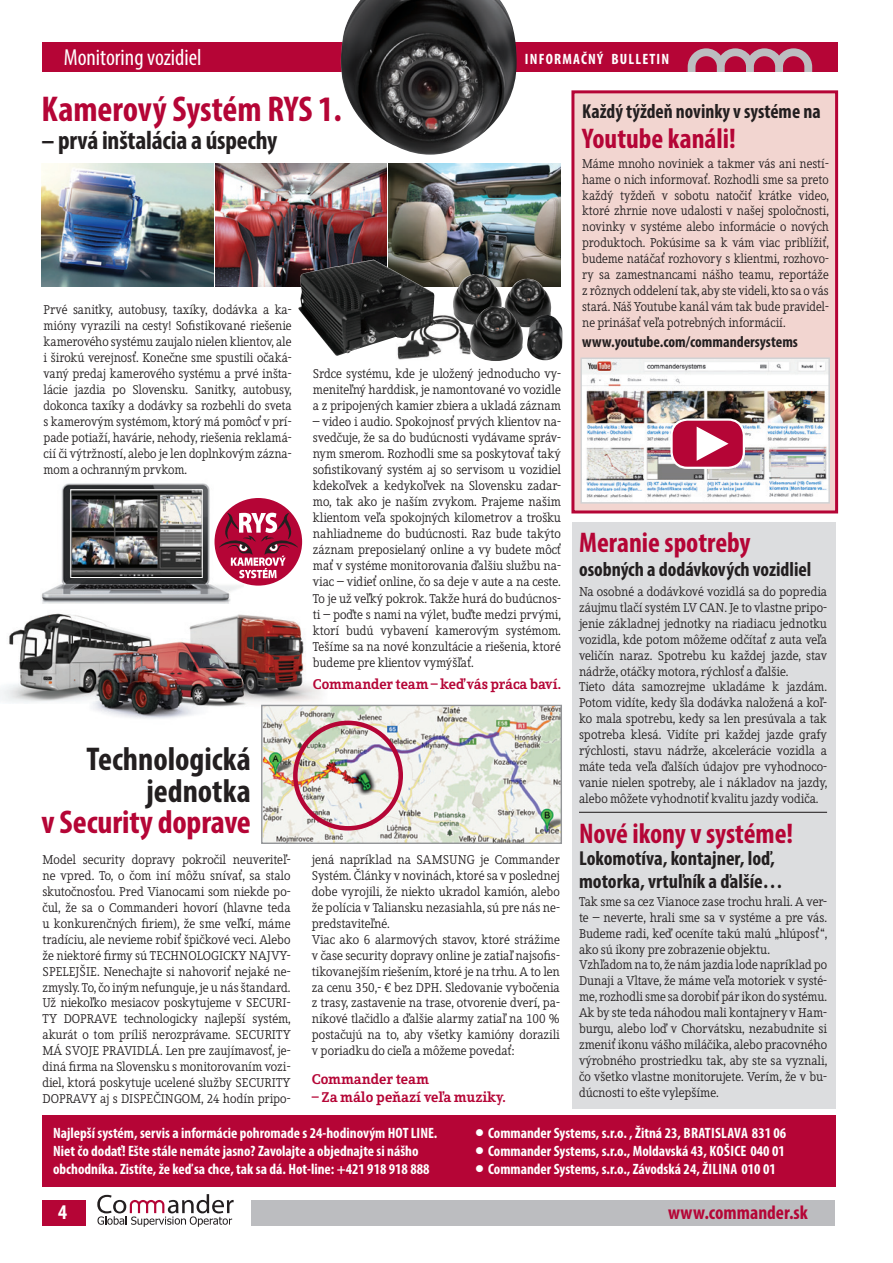
<style>
.page{position:relative;width:893px;height:1263px;background:#fff}
.page>*{position:absolute;margin:0;border:0;box-sizing:border-box;transform-origin:0 0}
.t1{font:700 condensed 36px "Myriad Pro";color:#b50536}
.t2{font:700 condensed 33px/31.5px "Myriad Pro";color:#231f20;text-align:right}
.t3{font:700 condensed 33px "Myriad Pro";letter-spacing:-.005em;color:#b50536}
.t4{font:700 condensed 28.5px "Myriad Pro";color:#b50536}
.t5{font:700 condensed 26.25px "Myriad Pro";letter-spacing:-.01em;color:#231f20}
.t6{font:condensed 23.25px "Myriad Pro";color:#fff}
.t7{font:700 condensed 21px "Myriad Pro";color:#fff}
.t8{font:700 condensed 20.25px/22.5px "Myriad Pro";color:#231f20}
.t9{font:700 condensed 19.5px "Myriad Pro";color:#b50536}
.t10{font:700 condensed 15.75px "Myriad Pro";color:#231f20}
.t11{font:700 condensed 15px/18px "Myriad Pro";color:#fff}
.t12{font:700 condensed 15px "Myriad Pro";letter-spacing:.08em;color:#fff}
.t13{font:700 14.7px "Fiona Slab";color:#b50536;scale:.91 1}
.t14{font:700 14.7px "Fiona Slab";color:#b50536;scale:.85 1}
.t15{font:700 14.7px "Fiona Slab";color:#b50536;scale:.92 1}
.t16{font:13.2px/15.9px "Fiona Slab";color:#231f20;scale:.92 1}
.t17{font:13.2px/16px "Fiona Slab";color:#231f20;text-align:justify;scale:.91 1}
.t18{font:13.2px/15.9px "Fiona Slab";color:#231f20;text-align:justify;scale:.9 1}
</style>
<div class="page">
<img style="left:398px;top:315px;width:72px;height:45px">
<img style="left:0;top:613px;width:128px;height:90px">
<img style="left:189px;top:614px;width:145px;height:91px">
<img style="left:216px;top:639px;width:33px;height:68px">
<img style="left:216px;top:643px;width:28px;height:62px">
<img style="left:60px;top:632px;width:156px;height:87px">
<img style="left:97px;top:646px;width:85px;height:68px">
<div style="left:572px;top:522px;width:263px;height:587px;background:#dcdddf"></div>
<hr style="left:579px;top:812px;width:248px;height:1px;background:#231f20">
<img style="left:42px;top:163px;width:171px;height:124px">
<img style="left:389px;top:163px;width:171px;height:124px">
<img style="left:215px;top:163px;width:172px;height:124px">
<div style="left:43px;top:43px;width:795px;height:29px;background:#b50536"></div>
<svg style="left:688px;top:48px;width:124px;height:24px"></svg>
<img style="left:341px;top:0;width:176px;height:155px">
<div style="left:43px;top:1115px;width:792px;height:71px;background:#b50536"></div>
<div style="left:251px;top:1200px;width:584px;height:26px;background:#bcbdc0"></div>
<div style="left:43px;top:1200px;width:43px;height:26px;background:#b50536"></div>
<svg style="left:97px;top:1194px;width:137px;height:33px"></svg>
<img style="left:41px;top:500px;width:203px;height:103px">
<img style="left:43px;top:483px;width:186px;height:116px">
<img style="left:73px;top:491px;width:127px;height:85px">
<div style="left:71px;top:489px;width:131px;height:89px;border:1px solid #fff"></div>
<img style="left:298px;top:260px;width:139px;height:96px">
<img style="left:452px;top:274px;width:50px;height:51px">
<img style="left:504px;top:279px;width:48px;height:48px">
<img style="left:470px;top:306px;width:54px;height:55px">
<img style="left:527px;top:315px;width:36px;height:45px">
<div style="left:571px;top:90px;width:267px;height:423px;background:#f2d5d0;border:3px solid #b50536"></div>
<img style="left:583px;top:360px;width:244px;height:141px">
<div style="left:580px;top:357px;width:250px;height:147px;border:2px solid #d1d2d4"></div>
<div style="left:671px;top:420px;width:73px;height:48px;background:#b50536;border-radius:16px"></div>
<div style="left:670px;top:418px;width:75px;height:51px;border:2px solid #fff;border-radius:16px"></div>
<svg style="left:697px;top:427px;width:32px;height:34px"></svg>
<img style="left:263px;top:707px;width:297px;height:135px">
<div style="left:261px;top:705px;width:301px;height:139px;border:1px solid #939598"></div>
<div style="left:293px;top:721px;width:110px;height:109px;border:4px solid #b50536;border-radius:50%"></div>
<div style="left:215px;top:498px;width:87px;height:88px;background:#b50536;border-radius:50%"></div>
<svg style="left:219px;top:513px;width:79px;height:65px"></svg>
<h3 class="t6" style="left:64px;top:43px;width:139px">Monitoring vozidiel</h3>
<p class="t12" style="left:525px;top:49px;width:146px">INFORMAČNÝ BULLETIN</p>
<h1 class="t1" style="left:41px;top:86px;width:302px">Kamerový Systém RYS 1.</h1>
<h3 class="t5" style="left:41px;top:124px;width:237px">– prvá inštalácia a úspechy</h3>
<p class="t17" style="left:44px;top:302px;width:274px">Prvé sanitky, autobusy, taxíky, dodávka a ka&shy;mióny vyrazili na cesty! Sofistikované riešenie kamerového systému zaujalo nielen klientov, ale i širokú verejnosť. Konečne sme spustili očaká&shy;vaný predaj kamerového systému a prvé inšta&shy;lácie jazdia po Slovensku. Sanitky, autobusy, dokonca taxíky a dodávky sa rozbehli do sveta s kamerovým systémom, ktorý má pomôcť v prí&shy;pade potiaží, havárie, nehody, riešenia reklamá&shy;cií či výtržností, alebo je len doplnkovým zázna&shy;mom a ochranným prvkom.</p>
<p class="t16" style="left:313px;top:366px;width:271px;text-align:justify">Srdce systému, kde je uložený jednoducho vy&shy;meniteľný harddisk, je namontované vo vozidle a z pripojených kamier zbiera a ukladá záznam</p>
<p class="t16" style="left:313px;top:414px;width:272px;text-align:justify">– video i audio. Spokojnosť prvých klientov na&shy;svedčuje, že sa do budúcnosti vydávame správ&shy;nym smerom. Rozhodli sme sa poskytovať taký sofistikovaný systém aj so servisom u vozidiel kdekoľvek a kedykoľvek na Slovensku zadar&shy;mo, tak ako je naším zvykom. Prajeme našim klientom veľa spokojných kilometrov a trošku nahliadneme do budúcnosti. Raz bude takýto záznam preposielaný online a vy budete môcť mať v systéme monitorovania ďalšiu službu na&shy;viac – vidieť online, čo sa deje v aute a na ceste.<br>To je už veľký pokrok. Takže hurá do budúcnos&shy;ti – poďte s nami na výlet, buďte medzi prvými, ktorí budú vybavení kamerovým systémom.<br>Tešíme sa na nové konzultácie a riešenia, ktoré budeme pre klientov vymýšľať.</p>
<p class="t13" style="left:313px;top:675px;width:274px">Commander team – keď vás práca baví.</p>
<h2 class="t2" style="left:87px;top:743px;width:166px">Technologická jednotka</h2>
<h2 class="t3" style="left:41px;top:801px;width:211px">v Security doprave</h2>
<p class="t16" style="left:43px;top:852px;width:272px;text-align:justify">Model security dopravy pokročil neuveriteľ&shy;ne vpred. To, o čom iní môžu snívať, sa stalo skutočnosťou. Pred Vianocami som niekde po&shy;čul, že sa o Commanderi hovorí (hlavne teda u konkurenčných firiem), že sme veľkí, máme tradíciu, ale nevieme robiť špičkové veci. Alebo že niektoré firmy sú TECHNOLOGICKY NAJVY-SPELEJŠIE. Nenechajte si nahovoriť nejaké ne&shy;zmysly. To, čo iným nefunguje, je u nás štandard.<br>Už niekoľko mesiacov poskytujeme v SECURI-TY DOPRAVE technologicky najlepší systém, akurát o tom príliš nerozprávame. SECURITY MÁ SVOJE PRAVIDLÁ. Len pre zaujímavosť, je&shy;diná firma na Slovensku s monitorovaním vozi&shy;diel, ktorá poskytuje ucelené služby SECURITY DOPRAVY aj s DISPEČINGOM, 24 hodín pripo-</p>
<p class="t16" style="left:312px;top:852px;width:271px">jená napríklad na SAMSUNG je Commander Systém. Články v novinách, ktoré sa v poslednej dobe vyrojili, že niekto ukradol kamión, alebo že polícia v Taliansku nezasiahla, sú pre nás ne&shy;predstaviteľné.<br>Viac ako 6 alarmových stavov, ktoré strážime v čase security dopravy online je zatiaľ najsofis&shy;tikovanejším riešením, ktoré je na trhu. A to len za cenu 350,- € bez DPH. Sledovanie vybočenia z trasy, zastavenie na trase, otvorenie dverí, pa&shy;nikové tlačidlo a ďalšie alarmy zatiaľ na 100 % postačujú na to, aby všetky kamióny dorazili v poriadku do cieľa a môžeme povedať:</p>
<p class="t15" style="left:312px;top:1070px;width:129px">Commander team</p>
<p class="t14" style="left:312px;top:1088px;width:229px">– Za málo peňazí veľa muziky.</p>
<h3 class="t8" style="left:582px;top:99px;width:240px">Každý týždeň novinky v systéme na</h3>
<h3 class="t4" style="left:582px;top:120px;width:155px">Youtube kanáli!</h3>
<p class="t18" style="left:582px;top:156px;width:276px">Máme mnoho noviniek a takmer vás ani nestí&shy;hame o nich informovať. Rozhodli sme sa preto každý tyždeň v sobotu natočiť krátke video, ktoré zhrnie nove udalosti v našej spoločnosti, novinky v systéme alebo informácie o nových produktoch. Pokúsime sa k vám viac priblížiť, budeme natáčať rozhovory s klientmi, rozhovo&shy;ry sa zamestnancami nášho teamu, reportáže z rôznych oddelení tak, aby ste videli, kto sa o vás stará. Náš Youtube kanál vám tak bude pravidel&shy;ne prinášať veľa potrebných informácií.</p>
<p class="t10" style="left:582px;top:332px;width:217px">www.youtube.com/commandersystems</p>
<h3 class="t4" style="left:579px;top:525px;width:173px">Meranie spotreby</h3>
<h3 class="t8" style="left:579px;top:557px;width:234px">osobných a dodávkových vozidliel</h3>
<p class="t16" style="left:579px;top:584px;width:272px">Na osobné a dodávkové vozidlá sa do popredia záujmu tlačí systém LV CAN. Je to vlastne pripo&shy;jenie základnej jednotky na riadiacu jednotku vozidla, kde potom môžeme odčítať z auta veľa veličín naraz. Spotrebu ku každej jazde, stav nádrže, otáčky motora, rýchlosť a ďalšie.<br>Tieto dáta samozrejme ukladáme k jazdám.<br>Potom vidíte, kedy šla dodávka naložená a koľ&shy;ko mala spotrebu, kedy sa len presúvala a tak spotreba klesá. Vidíte pri každej jazde grafy rýchlosti, stavu nádrže, akcelerácie vozidla a máte teda veľa ďalších údajov pre vyhodnoco&shy;vanie nielen spotreby, ale i nákladov na jazdy, alebo môžete vyhodnotiť kvalitu jazdy vodiča.</p>
<h3 class="t4" style="left:579px;top:815px;width:216px">Nové ikony v systéme!</h3>
<h3 class="t8" style="left:579px;top:847px;width:206px">Lokomotíva, kontajner, loď, motorka, vrtuľník a ďalšíe…</h3>
<p class="t16" style="left:579px;top:894px;width:271px">Tak sme sa cez Vianoce zase trochu hrali. A ver&shy;te – neverte, hrali sme sa v systéme a pre vás.<br>Budeme radi, keď oceníte takú malú „hlúposť“, ako sú ikony pre zobrazenie objektu.<br>Vzhľadom na to, že nám jazdia lode napríklad po Dunaji a Vltave, že máme veľa motoriek v systé&shy;me, rozhodli sme sa dorobiť pár ikon do systému.<br>Ak by ste teda náhodou mali kontajnery v Ham&shy;burgu, alebo loď v Chorvátsku, nezabudnite si zmeniť ikonu vášho miláčika, alebo pracovného výrobného prostriedku tak, aby ste sa vyznali, čo všetko vlastne monitorujete. Verím, že v bu&shy;dúcnosti to ešte vylepšíme.</p>
<p class="t11" style="left:53px;top:1124px;width:386px">Najlepší systém, servis a informácie pohromade s 24-hodinovým HOT LINE.<br>Niet čo dodať! Ešte stále nemáte jasno? Zavolajte a objednajte si nášho obchodníka. Zistíte, že keď sa chce, tak sa dá. Hot-line: +421 918 918 888</p>
<p class="t11" style="left:475px;top:1124px;width:313px">● Commander Systems, s.r.o. , Žitná 23, BRATISLAVA 831 06</p>
<p class="t11" style="left:475px;top:1142px;width:311px">● Commander Systems, s.r.o., Moldavská 43, KOŠICE 040 01</p>
<p class="t11" style="left:475px;top:1160px;width:302px">● Commander Systems, s.r.o., Závodská 24, ŽILINA 010 01</p>
<h3 class="t7" style="left:58px;top:1199px;width:10px">4</h3>
<h3 class="t9" style="left:668px;top:1200px;width:141px">www.commander.sk</h3>
</div>
